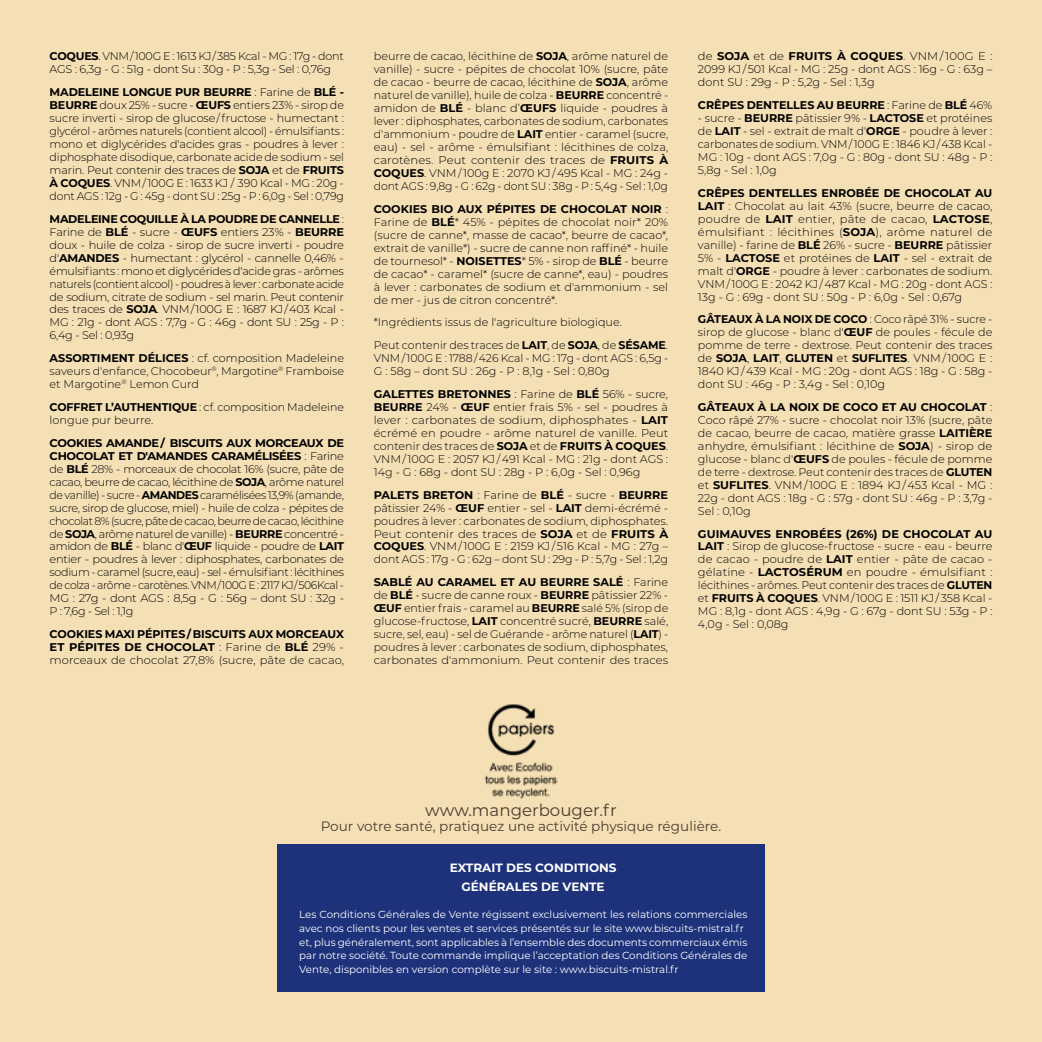
<style>
.page{position:relative;width:1042px;height:1042px;background:#f5e0b5}
.page>*{position:absolute;margin:0;border:0;box-sizing:border-box;transform-origin:0 0}
.t1{font:16.62px "Montserrat";color:#4b3c31}
.t2{font:13.65px "Montserrat";color:#4b3c31}
.t3{font:700 12.08px/18.9px "Montserrat";color:#fff;text-align:center}
.t4{font:300 11.2px/13px "Montserrat";color:#000;text-align:justify}
.t5{font:700 11.2px/13px "Montserrat";color:#000;text-align:justify}
.t6{font:300 11.2px/13px "Montserrat";letter-spacing:-.02em;color:#000}
.t7{font:10.33px/13.8px "Montserrat";color:#fff}
.s1{font-weight:700}
.s2{font-weight:300}
</style>
<div class="page">
<div style="left:277px;top:844px;width:487px;height:148px;background:#1d327b"></div>
<img style="left:484px;top:704px;width:74px;height:95px">
<p class="t6" style="left:50px;top:50px;width:296px"><span class="s1">COQUES</span>. VNM / 100G E : 1613 KJ / 385 Kcal - MG : 17g - dont<br>AGS : 6,3g - G : 51g - dont Su : 30g - P : 5,3g - Sel : 0,76g</p>
<p class="t4" style="left:50px;top:85px;width:296px"><span class="s1">MADELEINE LONGUE PUR BEURRE</span> : Farine de <span class="s1">BLÉ - BEURRE</span> doux 25% - sucre - <span class="s1">ŒUFS</span> entiers 23% - sirop de sucre inverti - sirop de glucose / fructose - humectant : glycérol - arômes naturels (contient alcool) - émulsifiants : mono et diglycérides d'acides gras - poudres à lever : diphosphate disodique, carbonate acide de sodium - sel marin. Peut contenir des traces de <span class="s1">SOJA</span> et de <span class="s1">FRUITS À COQUES</span>. VNM / 100G E : 1633 KJ / 390 Kcal - MG : 20g - dont AGS : 12g - G : 45g - dont SU : 25g - P : 6,0g - Sel : 0,79g</p>
<p class="t4" style="left:50px;top:212px;width:296px"><span class="s1">MADELEINE COQUILLE À LA POUDRE DE CANNELLE</span> :<br>Farine de <span class="s1">BLÉ</span> - sucre - <span class="s1">ŒUFS</span> entiers 23% - <span class="s1">BEURRE </span>doux - huile de colza - sirop de sucre inverti - poudre d'<span class="s1">AMANDES</span> - humectant : glycérol - cannelle 0,46% - émulsifiants : mono et diglycérides d'acide gras - arômes naturels (contient alcool) - poudres à lever : carbonate acide de sodium, citrate de sodium - sel marin. Peut contenir des traces de <span class="s1">SOJA</span>. VNM / 100G E : 1687 KJ / 403 Kcal - MG : 21g - dont AGS : 7,7g - G : 46g - dont SU : 25g - P :<br>6,4g - Sel : 0,93g</p>
<p class="t4" style="left:50px;top:351px;width:296px"><span class="s1">ASSORTIMENT DÉLICES</span> : cf. composition Madeleine saveurs d'enfance, Chocobeur<sup>®</sup>, Margotine<sup>®</sup> Framboise et Margotine<sup>®</sup> Lemon Curd</p>
<p class="t4" style="left:50px;top:400px;width:296px"><span class="s1">COFFRET L’AUTHENTIQUE</span> : cf. composition Madeleine longue pur beurre.</p>
<p class="t4" style="left:50px;top:436px;width:296px"><span class="s1">COOKIES AMANDE / BISCUITS AUX MORCEAUX DE CHOCOLAT ET D'AMANDES CARAMÉLISÉES</span> : Farine de <span class="s1">BLÉ</span> 28% - morceaux de chocolat 16% (sucre, pâte de cacao, beurre de cacao, lécithine de <span class="s1">SOJA</span>, arôme naturel de vanille) - sucre - <span class="s1">AMANDES</span> caramélisées 13,9% (amande, sucre, sirop de glucose, miel) - huile de colza - pépites de chocolat 8% (sucre, pâte de cacao, beurre de cacao, lécithine de <span class="s1">SOJA</span>, arôme naturel de vanille) - <span class="s1">BEURRE</span> concentré - amidon de <span class="s1">BLÉ</span> - blanc d'<span class="s1">ŒUF</span> liquide - poudre de <span class="s1">LAIT </span>entier - poudres à lever : diphosphates, carbonates de sodium - caramel (sucre, eau) - sel - émulsifiant : lécithines de colza - arôme - carotènes. VNM / 100G E : 2117 KJ / 506Kcal - MG : 27g - dont AGS : 8,5g - G : 56g – dont SU : 32g - P : 7,6g - Sel : 1,1g</p>
<p class="t5" style="left:50px;top:627px;width:296px">COOKIES MAXI PÉPITES / BISCUITS AUX MORCEAUX ET PÉPITES DE CHOCOLAT <span class="s2">: Farine de</span> BLÉ <span class="s2">29% - morceaux de chocolat 27,8% (sucre, pâte de cacao,</span></p>
<p class="t4" style="left:374px;top:50px;width:296px">beurre de cacao, lécithine de <span class="s1">SOJA</span>, arôme naturel de vanille) - sucre - pépites de chocolat 10% (sucre, pâte de cacao - beurre de cacao, lécithine de <span class="s1">SOJA</span>, arôme naturel de vanille), huile de colza - <span class="s1">BEURRE</span> concentré - amidon de <span class="s1">BLÉ</span> - blanc d’<span class="s1">ŒUFS</span> liquide - poudres à lever : diphosphates, carbonates de sodium, carbonates d'ammonium - poudre de <span class="s1">LAIT</span> entier - caramel (sucre, eau) - sel - arôme - émulsifiant : lécithines de colza, carotènes. Peut contenir des traces de <span class="s1">FRUITS À COQUES</span>. VNM / 100g E : 2070 KJ / 495 Kcal - MG : 24g - dont AGS : 9,8g - G : 62g - dont SU : 38g - P : 5,4g - Sel : 1,0g</p>
<p class="t4" style="left:374px;top:202px;width:296px"><span class="s1">COOKIES BIO AUX PÉPITES DE CHOCOLAT NOIR</span> :<br>Farine de <span class="s1">BLÉ</span>* 45% - pépites de chocolat noir* 20% (sucre de canne*, masse de cacao*, beurre de cacao*, extrait de vanille*) - sucre de canne non raffiné* - huile de tournesol* - <span class="s1">NOISETTES</span>* 5% - sirop de <span class="s1">BLÉ</span> - beurre de cacao* - caramel* (sucre de canne*, eau) - poudres à lever : carbonates de sodium et d'ammonium - sel de mer - jus de citron concentré*.</p>
<p class="t4" style="left:374px;top:311px;width:296px;line-height:22.9px">*Ingrédients issus de l'agriculture biologique.<br>Peut contenir des traces de <span class="s1">LAIT</span>, de <span class="s1">SOJA</span>, de <span class="s1">SÉSAME</span>.</p>
<p class="t4" style="left:374px;top:351px;width:296px">VNM / 100G E : 1788 / 426 Kcal - MG : 17g - dont AGS : 6,5g -<br>G : 58g – dont SU : 26g - P : 8,1g - Sel : 0,80g</p>
<p class="t4" style="left:374px;top:387px;width:296px"><span class="s1">GALETTES BRETONNES</span> : Farine de <span class="s1">BLÉ</span> 56% - sucre, <span class="s1">BEURRE</span> 24% - <span class="s1">ŒUF</span> entier frais 5% - sel - poudres à lever : carbonates de sodium, diphosphates - <span class="s1">LAIT </span>écrémé en poudre - arôme naturel de vanille. Peut contenir des traces de <span class="s1">SOJA</span> et de <span class="s1">FRUITS À COQUES</span>.<br>VNM / 100G E : 2057 KJ / 491 Kcal - MG : 21g - dont AGS :<br>14g - G : 68g - dont SU : 28g - P : 6,0g - Sel : 0,96g</p>
<p class="t4" style="left:374px;top:488px;width:296px"><span class="s1">PALETS BRETON</span> : Farine de <span class="s1">BLÉ</span> - sucre - <span class="s1">BEURRE </span>pâtissier 24% - <span class="s1">ŒUF</span> entier - sel - <span class="s1">LAIT</span> demi-écrémé - poudres à lever : carbonates de sodium, diphosphates.<br>Peut contenir des traces de <span class="s1">SOJA</span> et de <span class="s1">FRUITS À COQUES</span>. VNM / 100G E : 2159 KJ / 516 Kcal - MG : 27g – dont AGS : 17g - G : 62g – dont SU : 29g - P : 5,7g - Sel : 1,2g</p>
<p class="t4" style="left:374px;top:575px;width:296px"><span class="s1">SABLÉ AU CARAMEL ET AU BEURRE SALÉ</span> : Farine de <span class="s1">BLÉ</span> - sucre de canne roux - <span class="s1">BEURRE</span> pâtissier 22% - <span class="s1">ŒUF</span> entier frais - caramel au <span class="s1">BEURRE</span> salé 5% (sirop de glucose-fructose, <span class="s1">LAIT</span> concentré sucré, <span class="s1">BEURRE</span> salé, sucre, sel, eau) - sel de Guérande - arôme naturel (<span class="s1">LAIT</span>) - poudres à lever : carbonates de sodium, diphosphates, carbonates d'ammonium. Peut contenir des traces</p>
<p class="t4" style="left:698px;top:50px;width:296px">de <span class="s1">SOJA</span> et de <span class="s1">FRUITS À COQUES</span>. VNM / 100G E :<br>2099 KJ / 501 Kcal - MG : 25g - dont AGS : 16g - G : 63g – dont SU : 29g - P : 5,2g - Sel : 1,3g</p>
<p class="t5" style="left:698px;top:98px;width:296px">CRÊPES DENTELLES AU BEURRE <span class="s2">: Farine de</span> BLÉ <span class="s2">46%</span></p>
<p class="t4" style="left:698px;top:111px;width:296px">- sucre - <span class="s1">BEURRE</span> pâtissier 9% - <span class="s1">LACTOSE</span> et protéines de <span class="s1">LAIT</span> - sel - extrait de malt d'<span class="s1">ORGE</span> - poudre à lever : carbonates de sodium. VNM / 100G E : 1846 KJ / 438 Kcal - MG : 10g - dont AGS : 7,0g - G : 80g - dont SU : 48g - P :<br>5,8g - Sel : 1,0g</p>
<p class="t4" style="left:698px;top:186px;width:296px"><span class="s1">CRÊPES DENTELLES ENROBÉE DE CHOCOLAT AU LAIT</span> : Chocolat au lait 43% (sucre, beurre de cacao, poudre de <span class="s1">LAIT</span> entier, pâte de cacao, <span class="s1">LACTOSE</span>, émulsifiant : lécithines (<span class="s1">SOJA</span>), arôme naturel de vanille) - farine de <span class="s1">BLÉ</span> 26% - sucre - <span class="s1">BEURRE</span> pâtissier 5% - <span class="s1">LACTOSE</span> et protéines de <span class="s1">LAIT</span> - sel - extrait de malt d'<span class="s1">ORGE</span> - poudre à lever : carbonates de sodium.<br>VNM / 100G E : 2042 KJ / 487 Kcal - MG : 20g - dont AGS :<br>13g - G : 69g - dont SU : 50g - P : 6,0g - Sel : 0,67g</p>
<p class="t4" style="left:698px;top:313px;width:296px"><span class="s1">GÂTEAUX À LA NOIX DE COCO</span> : Coco râpé 31% - sucre - sirop de glucose - blanc d'<span class="s1">ŒUF</span> de poules - fécule de pomme de terre - dextrose. Peut contenir des traces de <span class="s1">SOJA</span>, <span class="s1">LAIT</span>, <span class="s1">GLUTEN</span> et <span class="s1">SUFLITES</span>. VNM / 100G E :<br>1840 KJ / 439 Kcal - MG : 20g - dont AGS : 18g - G : 58g - dont SU : 46g - P : 3,4g - Sel : 0,10g</p>
<p class="t4" style="left:698px;top:400px;width:296px"><span class="s1">GÂTEAUX À LA NOIX DE COCO ET AU CHOCOLAT</span> :<br>Coco râpé 27% - sucre - chocolat noir 13% (sucre, pâte de cacao, beurre de cacao, matière grasse <span class="s1">LAITIÈRE </span>anhydre, émulsifiant : lécithine de <span class="s1">SOJA</span>) - sirop de glucose - blanc d'<span class="s1">ŒUFS</span> de poules - fécule de pomme de terre - dextrose. Peut contenir des traces de <span class="s1">GLUTEN </span>et <span class="s1">SUFLITES</span>. VNM / 100G E : 1894 KJ / 453 Kcal - MG :<br>22g - dont AGS : 18g - G : 57g - dont SU : 46g - P : 3,7g - Sel : 0,10g</p>
<p class="t4" style="left:698px;top:527px;width:296px"><span class="s1">GUIMAUVES ENROBÉES (26%) DE CHOCOLAT AU LAIT</span> : Sirop de glucose‑fructose - sucre - eau - beurre de cacao - poudre de <span class="s1">LAIT</span> entier - pâte de cacao - gélatine - <span class="s1">LACTOSÉRUM</span> en poudre - émulsifiant : lécithines - arômes. Peut contenir des traces de <span class="s1">GLUTEN </span>et <span class="s1">FRUITS À COQUES</span>. VNM / 100G E : 1511 KJ / 358 Kcal - MG : 8,1g - dont AGS : 4,9g - G : 67g - dont SU : 53g - P :<br>4,0g - Sel : 0,08g</p>
<h1 class="t1" style="left:425px;top:798px;width:193px">www.mangerbouger.fr</h1>
<p class="t2" style="left:321px;top:816px;width:402px">Pour votre santé, pratiquez une activité physique régulière.</p>
<p class="t3" style="left:450px;top:858px;width:168px">EXTRAIT DES CONDITIONS<br>GÉNÉRALES DE VENTE</p>
<p class="t7" style="left:299px;top:907px;width:450px">Les Conditions Générales de Vente régissent exclusivement les relations commerciales avec nos clients pour les ventes et services présentés sur le site www.biscuits-mistral.fr et, plus généralement, sont applicables à l’ensemble des documents commerciaux émis par notre société. Toute commande implique l’acceptation des Conditions Générales de Vente, disponibles en version complète sur le site : www.biscuits-mistral.fr</p>
</div>
